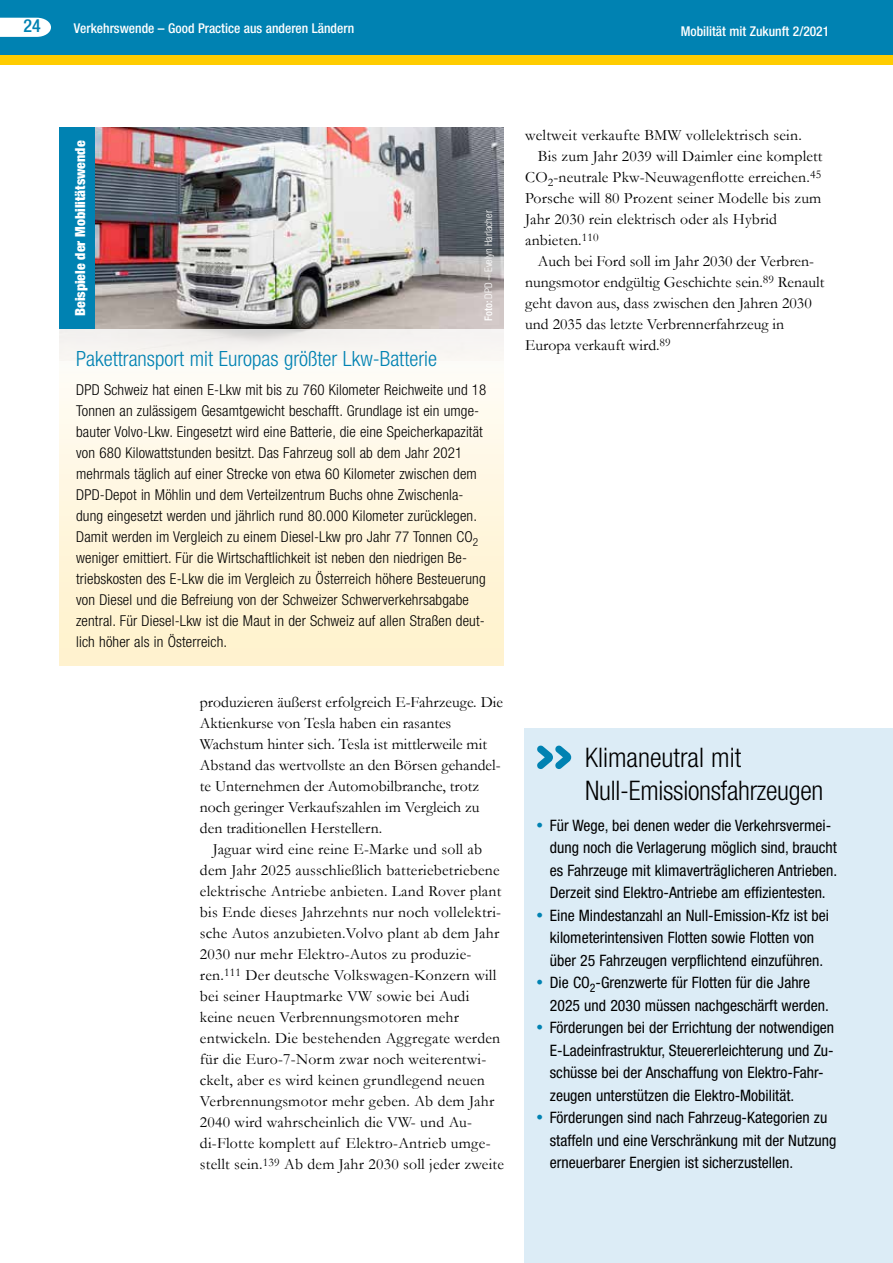
<style>
.page{position:relative;width:893px;height:1263px;background:#fff}
.page>*{position:absolute;margin:0;border:0;box-sizing:border-box;transform-origin:0 0}
.t1{font:300 condensed 27px/32.4px "Helvetica Neue LT Std";letter-spacing:-.01em;color:#000}
.t2{font:300 condensed 21px "Helvetica Neue LT Std";color:#0082b2}
.t3{font:500 condensed 18px "Helvetica Neue LT Std";color:#0082b2}
.t4{font:15.75px/21px "Garamond";letter-spacing:.01em;color:#000}
.t5{font:condensed 15.75px/22.5px "Helvetica Neue LT Std";color:#000}
.t6{font:300 condensed 15px/21px "Helvetica Neue LT Std";letter-spacing:.01em;color:#000}
.t7{font:900 condensed 13.95px "Helvetica Neue LT Std";color:#fff}
.t8{font:500 condensed 13.5px "Helvetica Neue LT Std";color:#fff}
.t9{font:300 condensed 10.5px "Helvetica Neue LT Std";color:#fff}
.s1{font-weight:500}
.s2{font-family:"Helvetica LT Std";color:#0082b2}
</style>
<div class="page">
<div style="left:0;top:0;width:893px;height:55px;background:#0082b2"></div>
<div style="left:0;top:55px;width:893px;height:10px;background:#fc0"></div>
<svg style="left:0;top:18px;width:51px;height:19px"></svg>
<div style="left:524px;top:728px;width:369px;height:535px;background:#dcecf6"></div>
<svg style="left:537px;top:745px;width:34px;height:24px"></svg>
<hr style="left:892px;top:329px;width:1px;height:147px;background:#0082b2">
<img style="left:94px;top:128px;width:410px;height:201px">
<div style="left:59px;top:329px;width:445px;height:336px;background:linear-gradient(to bottom,#fbfaf8,#fff3cc)"></div>
<div style="left:59px;top:127px;width:35px;height:202px;background:#0082b2"></div>
<p class="t3" style="left:24px;top:15px;width:19px">24</p>
<p class="t8" style="left:74px;top:20px;width:282px">Verkehrswende – Good Practice aus anderen Ländern</p>
<p class="t8" style="left:681px;top:23px;width:150px">Mobilität mit Zukunft 2/2021</p>
<p class="t7" style="left:72px;top:316px;width:177px;rotate:-90deg">Beispiele der Mobilitätswende</p>
<h2 class="t2" style="left:76px;top:346px;width:362px">Pakettransport mit Europas größter Lkw-Batterie</h2>
<p class="t6" style="left:76px;top:379px;width:412px">DPD Schweiz hat einen E-Lkw mit bis zu 760 Kilometer Reichweite und 18<br>Tonnen an zulässigem Gesamtgewicht beschafft. Grundlage ist ein umge&shy;bauter Volvo-Lkw. Eingesetzt wird eine Batterie, die eine Speicherkapazität von 680 Kilowattstunden besitzt. Das Fahrzeug soll ab dem Jahr 2021 mehrmals täglich auf einer Strecke von etwa 60 Kilometer zwischen dem DPD-Depot in Möhlin und dem Verteilzentrum Buchs ohne Zwischenla&shy;dung eingesetzt werden und jährlich rund 80.000 Kilometer zurücklegen.<br>Damit werden im Vergleich zu einem Diesel-Lkw pro Jahr 77 Tonnen CO<sub>2 </sub>weniger emittiert. Für die Wirtschaftlichkeit ist neben den niedrigen Be&shy;triebskosten des E-Lkw die im Vergleich zu Österreich höhere Besteuerung von Diesel und die Befreiung von der Schweizer Schwerverkehrsabgabe zentral. Für Diesel-Lkw ist die Maut in der Schweiz auf allen Straßen deut&shy;lich höher als in Österreich.</p>
<p class="t9" style="left:482px;top:321px;width:112px;rotate:-90deg"><span class="s1">Foto:</span> DPD – Evelyn Harlacher</p>
<p class="t4" style="left:200px;top:692px;width:305px">produzieren äußerst erfolgreich E-Fahrzeuge. Die Aktienkurse von Tesla haben ein rasantes Wachstum hinter sich. Tesla ist mittlerweile mit Abstand das wertvollste an den Börsen gehandel&shy;te Unternehmen der Automobilbranche, trotz noch geringer Verkaufszahlen im Vergleich zu den traditionellen Herstellern.</p>
<p class="t4" style="left:200px;top:838px;width:306px;text-indent:13px">Jaguar wird eine reine E-Marke und soll ab dem Jahr 2025 ausschließlich batteriebetriebene elektrische Antriebe anbieten. Land Rover plant bis Ende dieses Jahrzehnts nur noch vollelektri&shy;sche Autos anzubieten.Volvo plant ab dem Jahr 2030 nur mehr Elektro-Autos zu produzie&shy;ren.<sup>111</sup> Der deutsche Volkswagen-Konzern will bei seiner Hauptmarke VW sowie bei Audi keine neuen Verbrennungsmotoren mehr entwickeln. Die bestehenden Aggregate werden für die Euro-7-Norm zwar noch weiterentwi&shy;ckelt, aber es wird keinen grundlegend neuen Verbrennungsmotor mehr geben. Ab dem Jahr 2040 wird wahrscheinlich die VW- und Au&shy;di-Flotte komplett auf Elektro-Antrieb umge&shy;stellt sein.<sup>139</sup> Ab dem Jahr 2030 soll jeder zweite</p>
<p class="t4" style="left:525px;top:124px;width:278px">weltweit verkaufte BMW vollelektrisch sein.</p>
<p class="t4" style="left:538px;top:145px;width:286px">Bis zum Jahr 2039 will Daimler eine komplett</p>
<p class="t4" style="left:525px;top:166px;width:297px">CO<sub>2</sub>-neutrale Pkw-Neuwagenflotte erreichen.<sup>45</sup></p>
<p class="t4" style="left:525px;top:187px;width:298px">Porsche will 80 Prozent seiner Modelle bis zum</p>
<p class="t4" style="left:525px;top:208px;width:253px">Jahr 2030 rein elektrisch oder als Hybrid</p>
<p class="t4" style="left:525px;top:229px;width:75px">anbieten.<sup>110</sup></p>
<p class="t4" style="left:538px;top:250px;width:278px">Auch bei Ford soll im Jahr 2030 der Verbren-</p>
<p class="t4" style="left:525px;top:271px;width:301px">nungsmotor endgültig Geschichte sein.<sup>89</sup> Renault</p>
<p class="t4" style="left:525px;top:292px;width:288px">geht davon aus, dass zwischen den Jahren 2030</p>
<p class="t4" style="left:525px;top:313px;width:260px">und 2035 das letzte Verbrennerfahrzeug in</p>
<p class="t4" style="left:525px;top:334px;width:147px">Europa verkauft wird.<sup>89</sup></p>
<h1 class="t1" style="left:585px;top:741px;width:240px">Klimaneutral mit<br>Null-Emissionsfahrzeugen</h1>
<p class="t5" style="left:550px;top:814px;width:289px;text-indent:-13px"><span class="s2">•</span> Für Wege, bei denen weder die Verkehrsvermei&shy;dung noch die Verlagerung möglich sind, braucht es Fahrzeuge mit klimaverträglicheren Antrieben.<br>Derzeit sind Elektro-Antriebe am effizientesten.</p>
<p class="t5" style="left:537px;top:904px;width:293px;text-align:center"><span class="s2">•</span> Eine Mindestanzahl an Null-Emission-Kfz ist bei kilometerintensiven Flotten sowie Flotten von über 25 Fahrzeugen verpflichtend einzuführen.</p>
<p class="t5" style="left:550px;top:971px;width:280px;text-indent:-13px"><span class="s2">•</span> Die CO<sub>2</sub>-Grenzwerte für Flotten für die Jahre<br>2025 und 2030 müssen nachgeschärft werden.</p>
<p class="t5" style="left:550px;top:1016px;width:286px;text-indent:-13px"><span class="s2">•</span> Förderungen bei der Errichtung der notwendigen E-Ladeinfrastruktur, Steuererleichterung und Zu&shy;schüsse bei der Anschaffung von Elektro-Fahr&shy;zeugen unterstützen die Elektro-Mobilität.</p>
<p class="t5" style="left:550px;top:1106px;width:288px;text-indent:-13px"><span class="s2">•</span> Förderungen sind nach Fahrzeug-Kategorien zu staffeln und eine Verschränkung mit der Nutzung erneuerbarer Energien ist sicherzustellen.</p>
</div>
